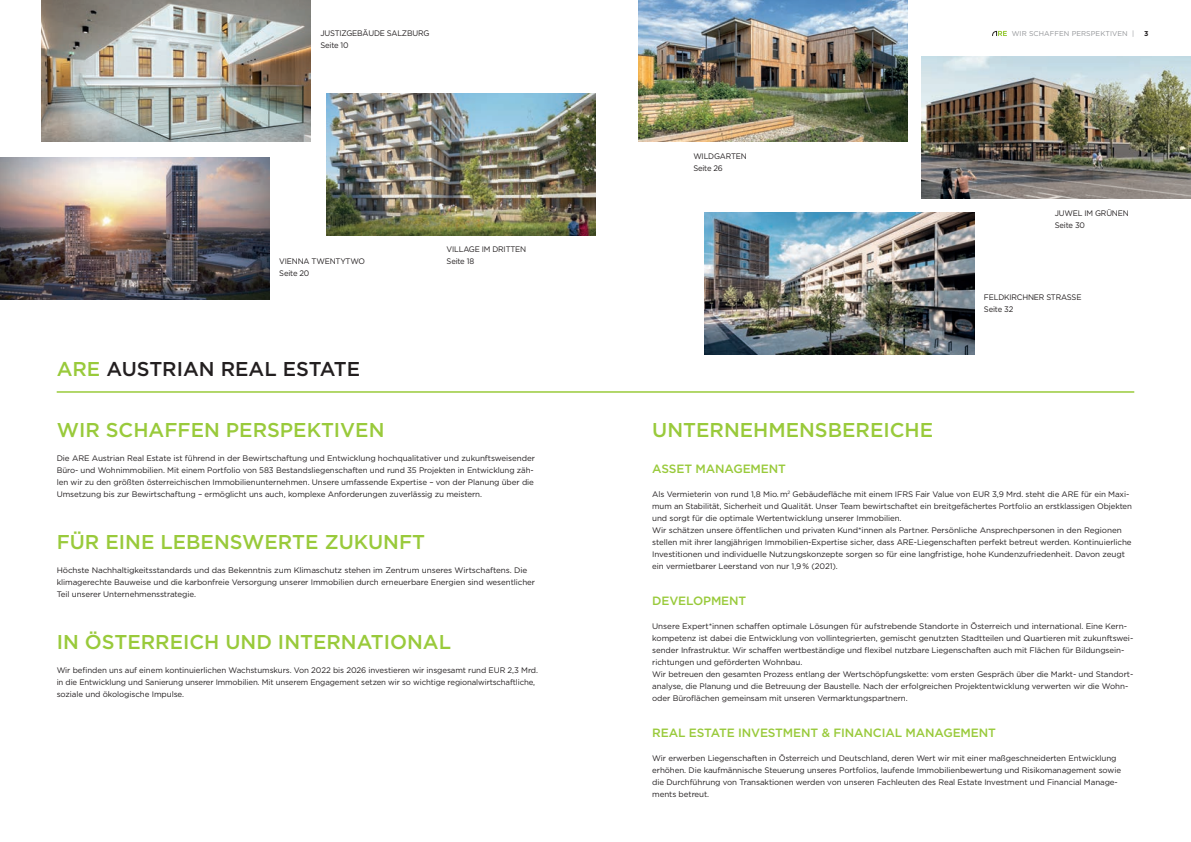
<style>
.page{position:relative;width:1191px;height:842px;background:#fff}
.page>*{position:absolute;margin:0;border:0;box-sizing:border-box;transform-origin:0 0}
.t1{font:500 20px "Gotham";color:#99ca3b}
.t2{font:500 20px "Gotham";color:#231f20}
.t3{font:500 12px "Gotham";letter-spacing:-.01em;color:#99ca3b}
.t4{font:8px/12px "Gotham";letter-spacing:-.01em;color:#231f20}
.t5{font:8px/12px "Gotham";letter-spacing:-.01em;color:#231f20;scale:.96 1}
.t6{font:7px "Gotham";letter-spacing:.01em;color:#939598}
.t7{font:700 7px "Gotham";color:#231f20}
.s1{color:#99ca3b}
</style>
<div class="page">
<svg style="left:992px;top:31px;width:15px;height:5px"></svg>
<img style="left:0;top:157px;width:269px;height:142px">
<img style="left:41px;top:0;width:269px;height:142px">
<img style="left:326px;top:94px;width:269px;height:141px">
<img style="left:921px;top:57px;width:270px;height:141px">
<img style="left:704px;top:213px;width:270px;height:141px">
<img style="left:638px;top:0;width:269px;height:142px">
<hr style="left:57px;top:391px;width:1077px;height:2px;background:#99ca3b">
<p class="t5" style="left:320px;top:27px;width:115px">JUSTIZGEBÄUDE SALZBURG<br>Seite 10</p>
<p class="t5" style="left:279px;top:255px;width:91px">VIENNA TWENTYTWO<br>Seite 20</p>
<h1 class="t2" style="left:57px;top:358px;width:305px"><span class="s1">ARE</span> AUSTRIAN REAL ESTATE</h1>
<p class="t5" style="left:446px;top:243px;width:84px">VILLAGE IM DRITTEN<br>Seite 18</p>
<h1 class="t1" style="left:57px;top:419px;width:329px">WIR SCHAFFEN PERSPEKTIVEN</h1>
<p class="t4" style="left:57px;top:452px;width:480px">Die ARE Austrian Real Estate ist führend in der Bewirtschaftung und Entwicklung hochqualitativer und zukunftsweisender Büro- und Wohnimmobilien. Mit einem Portfolio von 583 Bestandsliegenschaften und rund 35 Projekten in Entwicklung zäh&shy;len wir zu den größten österreichischen Immobilienunternehmen. Unsere umfassende Expertise – von der Planung über die Umsetzung bis zur Bewirtschaftung – ermöglicht uns auch, komplexe Anforderungen zuverlässig zu meistern.</p>
<h1 class="t1" style="left:57px;top:531px;width:370px">FÜR EINE LEBENSWERTE ZUKUNFT</h1>
<p class="t4" style="left:57px;top:564px;width:480px">Höchste Nachhaltigkeitsstandards und das Bekenntnis zum Klimaschutz stehen im Zentrum unseres Wirtschaftens. Die klimagerechte Bauweise und die karbonfreie Versorgung unserer Immobilien durch erneuerbare Energien sind wesentlicher<br>Teil unserer Unternehmensstrategie.</p>
<h1 class="t1" style="left:57px;top:631px;width:396px">IN ÖSTERREICH UND INTERNATIONAL</h1>
<p class="t4" style="left:57px;top:664px;width:483px">Wir befinden uns auf einem kontinuierlichen Wachstumskurs. Von 2022 bis 2026 investieren wir insgesamt rund EUR 2,3 Mrd. in die Entwicklung und Sanierung unserer Immobilien. Mit unserem Engagement setzen wir so wichtige regionalwirtschaftliche, soziale und ökologische Impulse.</p>
<p class="t5" style="left:693px;top:150px;width:57px">WILDGARTEN<br>Seite 26</p>
<p class="t6" style="left:1011px;top:30px;width:124px">WIR SCHAFFEN PERSPEKTIVEN |</p>
<p class="t7" style="left:1144px;top:29px;width:6px">3</p>
<p class="t5" style="left:1054px;top:207px;width:79px">JUWEL IM GRÜNEN<br>Seite 30</p>
<p class="t5" style="left:984px;top:291px;width:103px">FELDKIRCHNER STRASSE<br>Seite 32</p>
<h1 class="t1" style="left:652px;top:419px;width:282px">UNTERNEHMENSBEREICHE</h1>
<h2 class="t3" style="left:652px;top:462px;width:135px">ASSET MANAGEMENT</h2>
<p class="t4" style="left:652px;top:488px;width:481px">Als Vermieterin von rund 1,8 Mio. m<sup>2</sup> Gebäudefläche mit einem IFRS Fair Value von EUR 3,9 Mrd. steht die ARE für ein Maxi&shy;mum an Stabilität, Sicherheit und Qualität. Unser Team bewirtschaftet ein breitgefächertes Portfolio an erstklassigen Objekten und sorgt für die optimale Wertentwicklung unserer Immobilien.<br>Wir schätzen unsere öffentlichen und privaten Kund*innen als Partner. Persönliche Ansprechpersonen in den Regionen stellen mit ihrer langjährigen Immobilien-Expertise sicher, dass ARE-Liegenschaften perfekt betreut werden. Kontinuierliche Investitionen und individuelle Nutzungskonzepte sorgen so für eine langfristige, hohe Kundenzufriedenheit. Davon zeugt ein vermietbarer Leerstand von nur 1,9 % (2021).</p>
<h2 class="t3" style="left:652px;top:594px;width:96px">DEVELOPMENT</h2>
<p class="t4" style="left:652px;top:620px;width:482px">Unsere Expert*innen schaffen optimale Lösungen für aufstrebende Standorte in Österreich und international. Eine Kern&shy;kompetenz ist dabei die Entwicklung von vollintegrierten, gemischt genutzten Stadtteilen und Quartieren mit zukunftswei&shy;sender Infrastruktur. Wir schaffen wertbeständige und flexibel nutzbare Liegenschaften auch mit Flächen für Bildungsein&shy;richtungen und geförderten Wohnbau.<br>Wir betreuen den gesamten Prozess entlang der Wertschöpfungskette: vom ersten Gespräch über die Markt- und Standort&shy;analyse, die Planung und die Betreuung der Baustelle. Nach der erfolgreichen Projektentwicklung verwerten wir die Wohn&shy;oder Büroflächen gemeinsam mit unseren Vermarktungspartnern.</p>
<h2 class="t3" style="left:652px;top:726px;width:345px">REAL ESTATE INVESTMENT &amp; FINANCIAL MANAGEMENT</h2>
<p class="t4" style="left:652px;top:752px;width:470px">Wir erwerben Liegenschaften in Österreich und Deutschland, deren Wert wir mit einer maßgeschneiderten Entwicklung erhöhen. Die kaufmännische Steuerung unseres Portfolios, laufende Immobilienbewertung und Risikomanagement sowie die Durchführung von Transaktionen werden von unseren Fachleuten des Real Estate Investment und Financial Manage&shy;ments betreut.</p>
</div>
